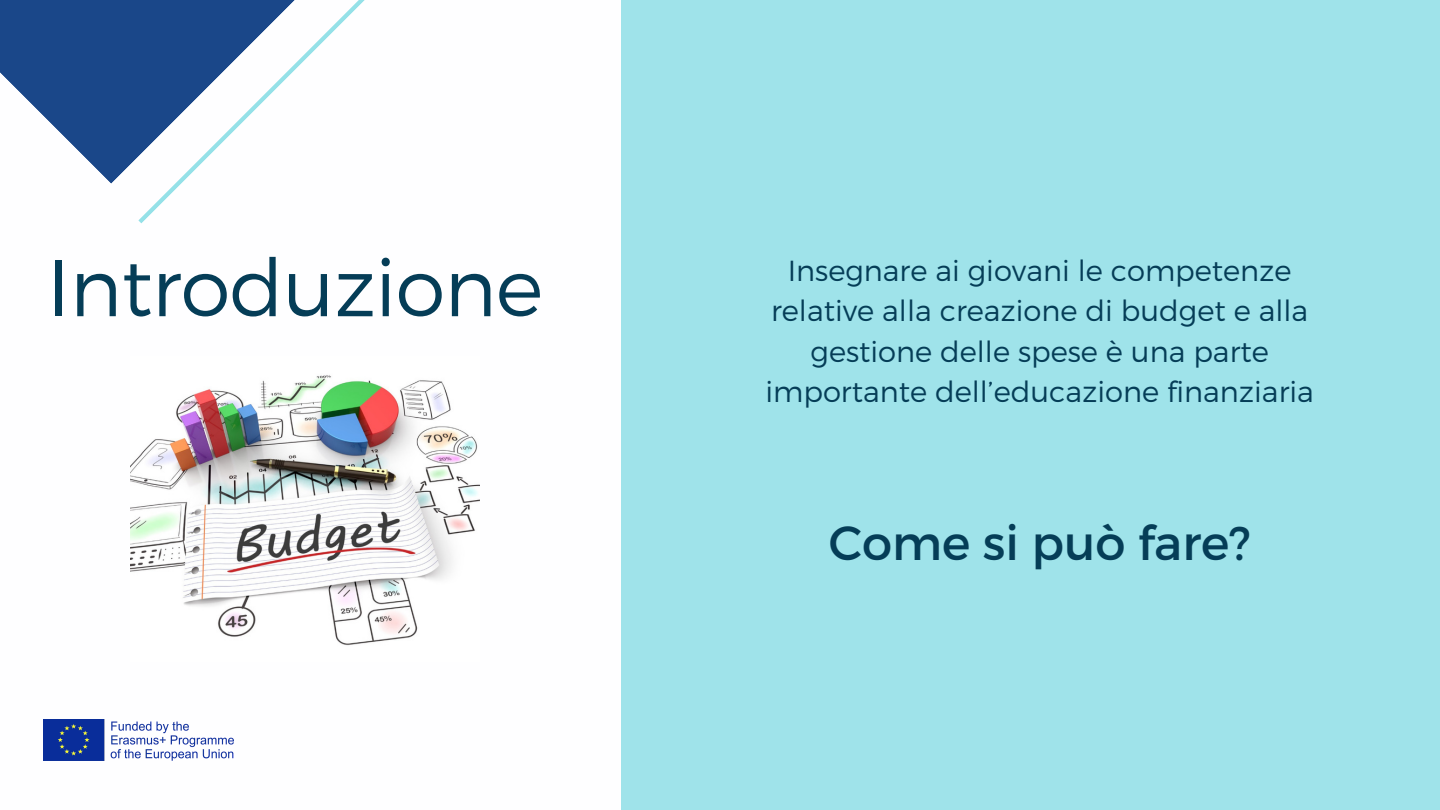
<style>
.page{position:relative;width:1440px;height:810px;background:#fff}
.page>*{position:absolute;margin:0;border:0;box-sizing:border-box;transform-origin:0 0}
.t1{font:300 80px "Montserrat";letter-spacing:-.01em;color:#053d57}
.t2{font:48px "Montserrat";color:#053d57}
.t3{font:300 29px/40.5px "Montserrat";color:#053d57;text-align:center}
</style>
<div class="page">
<svg style="left:0;top:0;width:138px;height:184px;fill:#1a4789"></svg>
<div style="left:621px;top:0;width:819px;height:810px;background:#9fe3ea"></div>
<img style="left:44px;top:720px;width:189px;height:41px">
<svg style="left:138px;top:0;width:227px;height:224px"></svg>
<img style="left:131px;top:375px;width:349px;height:271px">
<p class="t1" style="left:47px;top:236px;width:497px">Introduzione</p>
<p class="t3" style="left:765px;top:249px;width:550px">Insegnare ai giovani le competenze relative alla creazione di budget e alla gestione delle spese è una parte importante dell’educazione finanziaria</p>
<p class="t2" style="left:829px;top:512px;width:424px">Come si può fare?</p>
</div>
